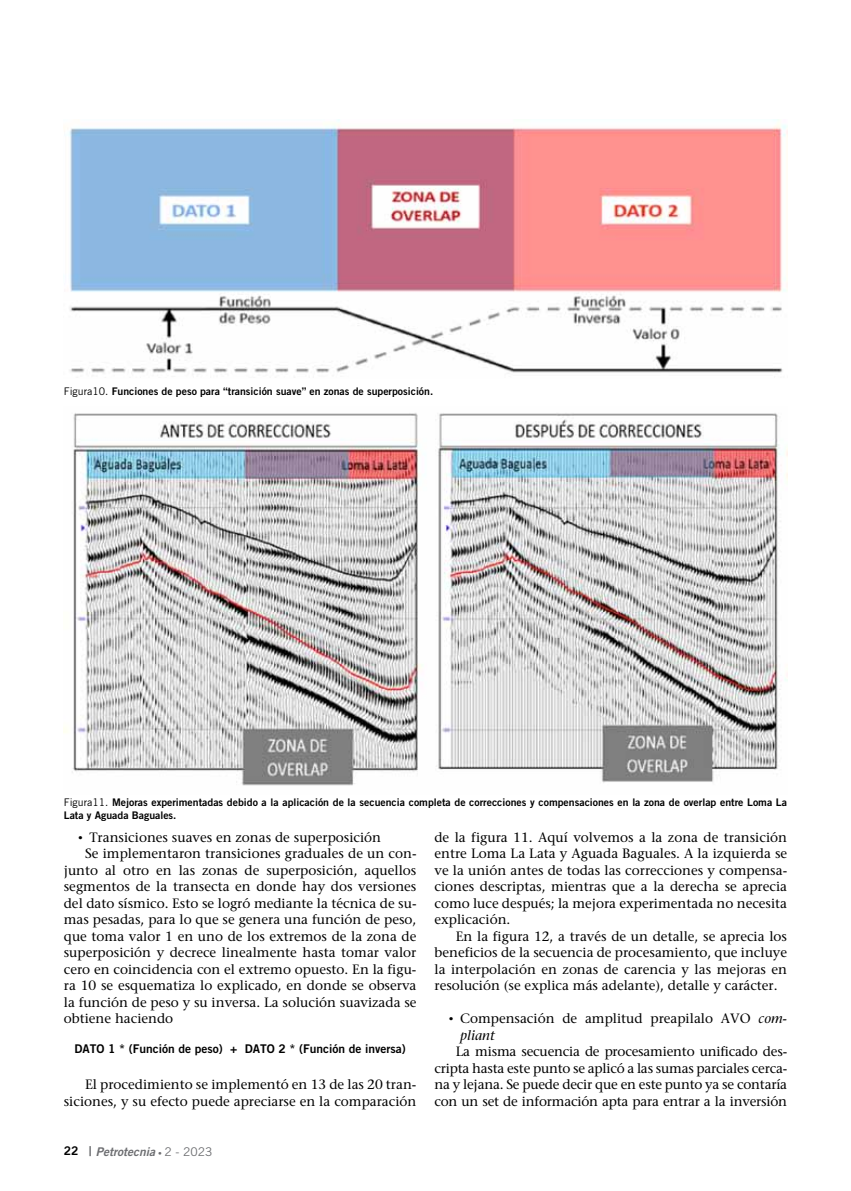
<style>
.page{position:relative;width:851px;height:1191px;background:#fff}
.page>*{position:absolute;margin:0;border:0;box-sizing:border-box;transform-origin:0 0}
.t1{font:13.5px/16.5px "Stone Serif";color:#000;text-align:justify}
.t2{font:12px "Trade Gothic Bold Two";color:#000}
.t3{font:italic 12px "Trade Gothic Bold Two";color:#6d6e71}
.t4{font:10.5px/13.5px "Trade Gothic Bold Two";color:#000}
.s1{font-family:"Trade Gothic"}
.s2{font-family:"Courier New"}
.s3{font-style:normal;color:#000}
.s4{font-style:normal;font-size:13.5px}
.s5{font-style:normal;font-size:7.5px}
.s6{font-family:"Trade Gothic";font-style:normal}
.s7{font-style:italic}
</style>
<div class="page">
<img style="left:68px;top:119px;width:719px;height:254px">
<img style="left:64px;top:413px;width:723px;height:373px">
<p class="t4" style="left:64px;top:384px;width:371px"><span class="s1">Figura10.</span> Funciones de peso para “transición suave” en zonas de superposición.</p>
<p class="t4" style="left:64px;top:795px;width:724px"><span class="s1">Figura11.</span> Mejoras experimentadas debido a la aplicación de la secuencia completa de correcciones y compensaciones en la zona de overlap entre Loma La<br>Lata y Aguada Baguales.</p>
<p class="t1" style="left:77px;top:828px;width:306px"><span class="s2">•</span> Transiciones suaves en zonas de superposición</p>
<p class="t1" style="left:85px;top:845px;width:333px">Se implementaron transiciones graduales de un con-</p>
<p class="t1" style="left:64px;top:861px;width:354px">junto al otro en las zonas de superposición, aquellos</p>
<p class="t1" style="left:64px;top:878px;width:354px">segmentos de la transecta en donde hay dos versiones</p>
<p class="t1" style="left:64px;top:894px;width:354px">del dato sísmico. Esto se logró mediante la técnica de su-</p>
<p class="t1" style="left:64px;top:911px;width:354px">mas pesadas, para lo que se genera una función de peso,</p>
<p class="t1" style="left:64px;top:927px;width:354px">que toma valor 1 en uno de los extremos de la zona de</p>
<p class="t1" style="left:64px;top:944px;width:354px">superposición y decrece linealmente hasta tomar valor</p>
<p class="t1" style="left:64px;top:960px;width:354px">cero en coincidencia con el extremo opuesto. En la figu-</p>
<p class="t1" style="left:64px;top:977px;width:354px">ra 10 se esquematiza lo explicado, en donde se observa</p>
<p class="t1" style="left:64px;top:993px;width:354px">la función de peso y su inversa. La solución suavizada se</p>
<p class="t1" style="left:64px;top:1010px;width:111px">obtiene haciendo</p>
<p class="t2" style="left:74px;top:1041px;width:333px">DATO 1 * (Función de peso) + DATO 2 * (Función de inversa)</p>
<p class="t1" style="left:64px;top:1076px;width:354px;text-align:right">El procedimiento se implementó en 13 de las 20 tran&shy;siciones, y su efecto puede apreciarse en la comparación</p>
<p class="t3" style="left:64px;top:1143px;width:150px"><span class="s3">22</span> <span class="s4">|</span> Petrotecnia <span class="s5">•</span> <span class="s6">2 - 2023</span></p>
<p class="t1" style="left:434px;top:828px;width:354px">de la figura 11. Aquí volvemos a la zona de transición entre Loma La Lata y Aguada Baguales. A la izquierda se ve la unión antes de todas las correcciones y compensa&shy;ciones descriptas, mientras que a la derecha se aprecia como luce después; la mejora experimentada no necesita explicación.</p>
<p class="t1" style="left:434px;top:927px;width:354px;text-indent:21px">En la figura 12, a través de un detalle, se aprecia los beneficios de la secuencia de procesamiento, que incluye la interpolación en zonas de carencia y las mejoras en resolución (se explica más adelante), detalle y carácter.</p>
<p class="t1" style="left:460px;top:1010px;width:328px;text-indent:-13px"><span class="s2">•</span> Compensación de amplitud preapilalo AVO <span class="s7">com&shy;pliant</span></p>
<p class="t1" style="left:434px;top:1043px;width:354px;text-indent:21px">La misma secuencia de procesamiento unificado des&shy;cripta hasta este punto se aplicó a las sumas parciales cerca&shy;na y lejana. Se puede decir que en este punto ya se contaría con un set de información apta para entrar a la inversión</p>
</div>
